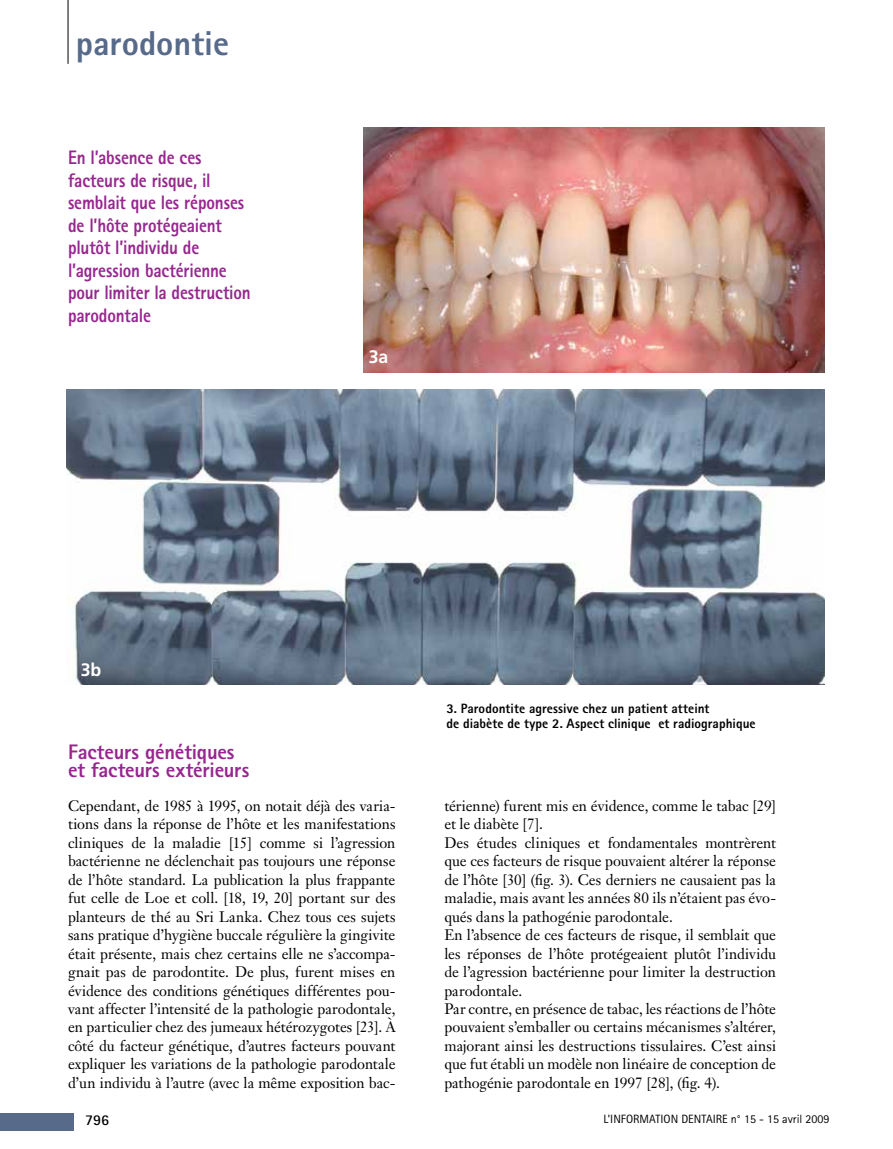
<style>
.page{position:relative;width:893px;height:1149px;background:#fff}
.page>*{position:absolute;margin:0;border:0;box-sizing:border-box;transform-origin:0 0}
.t1{font:800 34.5px "Rotis Sans Serif";color:#576a89}
.t2{font:800 21px/18px "Rotis Sans Serif";letter-spacing:-.01em;color:#97268f}
.t3{font:800 19.5px/22.5px "Rotis Sans Serif";letter-spacing:-.01em;color:#97268f;scale:.88 1}
.t4{font:700 18px "Frutiger";color:#fff}
.t5{font:15px/18.5px "Janson Text";color:#000;text-align:justify}
.t6{font:700 15px "Rotis Sans Serif";color:#000}
.t7{font:800 13.5px/15px "Rotis Sans Serif";letter-spacing:.005em;color:#000}
.t8{font:12px "Rotis Sans Serif";color:#000}
</style>
<div class="page">
<div style="left:0;top:1113px;width:74px;height:17px;background:#576a89"></div>
<hr style="left:68px;top:0;width:1px;height:64px;background:#000">
<img style="left:67px;top:389px;width:758px;height:294px">
<img style="left:364px;top:128px;width:461px;height:244px">
<h1 class="t1" style="left:76px;top:21px;width:155px">parodontie</h1>
<h3 class="t3" style="left:68px;top:146px;width:209px">En l’absence de ces facteurs de risque, il semblait que les réponses de l’hôte protégeaient plutôt l’individu de l’agression bactérienne pour limiter la destruction parodontale</h3>
<p class="t4" style="left:81px;top:658px;width:22px">3b</p>
<p class="t4" style="left:369px;top:346px;width:21px">3a</p>
<p class="t7" style="left:446px;top:700px;width:311px">3. Parodontite agressive chez un patient atteint<br>de diabète de type 2. Aspect clinique et radiographique</p>
<h2 class="t2" style="left:68px;top:742px;width:183px">Facteurs génétiques et facteurs extérieurs</h2>
<p class="t5" style="left:68px;top:796px;width:329px">Cependant, de 1985 à 1995, on notait déjà des varia&shy;tions dans la réponse de l’hôte et les manifestations cliniques de la maladie [15] comme si l’agression bactérienne ne déclenchait pas toujours une réponse de l’hôte standard. La publication la plus frappante fut celle de Loe et coll. [18, 19, 20] portant sur des planteurs de thé au Sri Lanka. Chez tous ces sujets sans pratique d’hygiène buccale régulière la gingivite était présente, mais chez certains elle ne s’accompa&shy;gnait pas de parodontite. De plus, furent mises en évidence des conditions génétiques différentes pou&shy;vant affecter l’intensité de la pathologie parodontale, en particulier chez des jumeaux hétérozygotes [23]. À côté du facteur génétique, d’autres facteurs pouvant expliquer les variations de la pathologie parodontale d’un individu à l’autre (avec la même exposition bac-</p>
<p class="t5" style="left:444px;top:796px;width:333px;text-align:left">térienne) furent mis en évidence, comme le tabac [29] et le diabète [7].<br>Des études cliniques et fondamentales montrèrent que ces facteurs de risque pouvaient altérer la réponse de l’hôte [30] (fig. 3). Ces derniers ne causaient pas la maladie, mais avant les années 80 ils n’étaient pas évo&shy;qués dans la pathogénie parodontale.<br>En l’absence de ces facteurs de risque, il semblait que les réponses de l’hôte protégeaient plutôt l’individu de l’agression bactérienne pour limiter la destruction parodontale.<br>Par contre, en présence de tabac, les réactions de l’hôte pouvaient s’emballer ou certains mécanismes s’altérer, majorant ainsi les destructions tissulaires. C’est ainsi que fut établi un modèle non linéaire de conception de pathogénie parodontale en 1997 [28], (fig. 4).</p>
<p class="t6" style="left:85px;top:1110px;width:26px">796</p>
<p class="t8" style="left:603px;top:1111px;width:228px">L’INFORMATION DENTAIRE n° 15 - 15 avril 2009</p>
</div>
